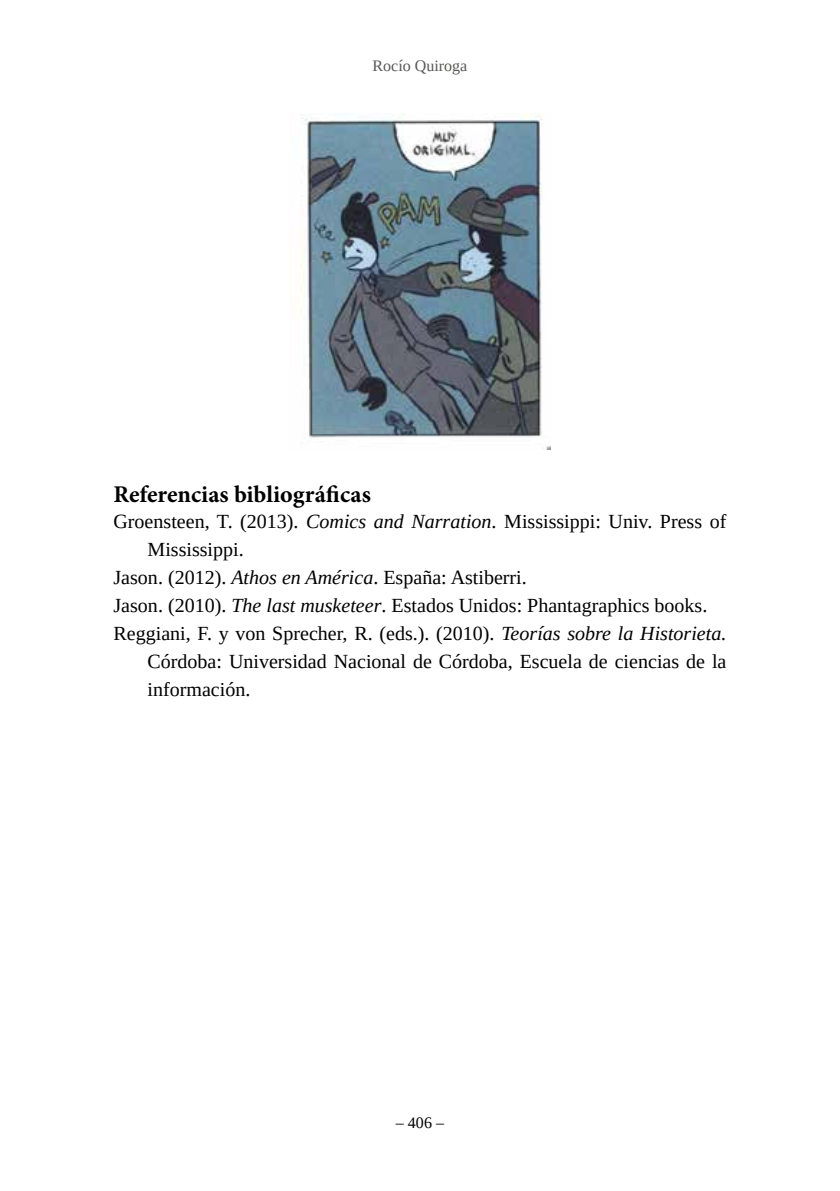
<style>
.page{position:relative;width:840px;height:1191px;background:#fff}
.page>*{position:absolute;margin:0;border:0;box-sizing:border-box;transform-origin:0 0}
.t1{font:700 24px "Minion Pro";color:#000}
.t2{font:20px "Liberation Serif";color:#000}
.t3{font:16px "Liberation Serif";color:#575756}
.t4{font:16px "Liberation Serif";color:#000}
.s1{font-style:italic}
</style>
<div class="page">
<img style="left:300px;top:113px;width:250px;height:336px">
<p class="t3" style="left:372px;top:55px;width:96px">Rocío Quiroga</p>
<p class="t1" style="left:113px;top:478px;width:259px">Referencias bibliográficas</p>
<p class="t2" style="left:113px;top:509px;width:614px">Groensteen, T. (2013). <span class="s1">Comics and Narration</span>. Mississippi: Univ. Press of</p>
<p class="t2" style="left:147px;top:537px;width:98px">Mississippi.</p>
<p class="t2" style="left:113px;top:565px;width:414px">Jason. (2012). <span class="s1">Athos en América</span>. España: Astiberri.</p>
<p class="t2" style="left:113px;top:593px;width:595px">Jason. (2010). <span class="s1">The last musketeer</span>. Estados Unidos: Phantagraphics books.</p>
<p class="t2" style="left:113px;top:621px;width:614px">Reggiani, F. y von Sprecher, R. (eds.). (2010). <span class="s1">Teorías sobre la Historieta.</span></p>
<p class="t2" style="left:147px;top:649px;width:580px">Córdoba: Universidad Nacional de Córdoba, Escuela de ciencias de la</p>
<p class="t2" style="left:147px;top:677px;width:104px">información.</p>
<p class="t4" style="left:396px;top:1112px;width:49px">– 406 –</p>
</div>
